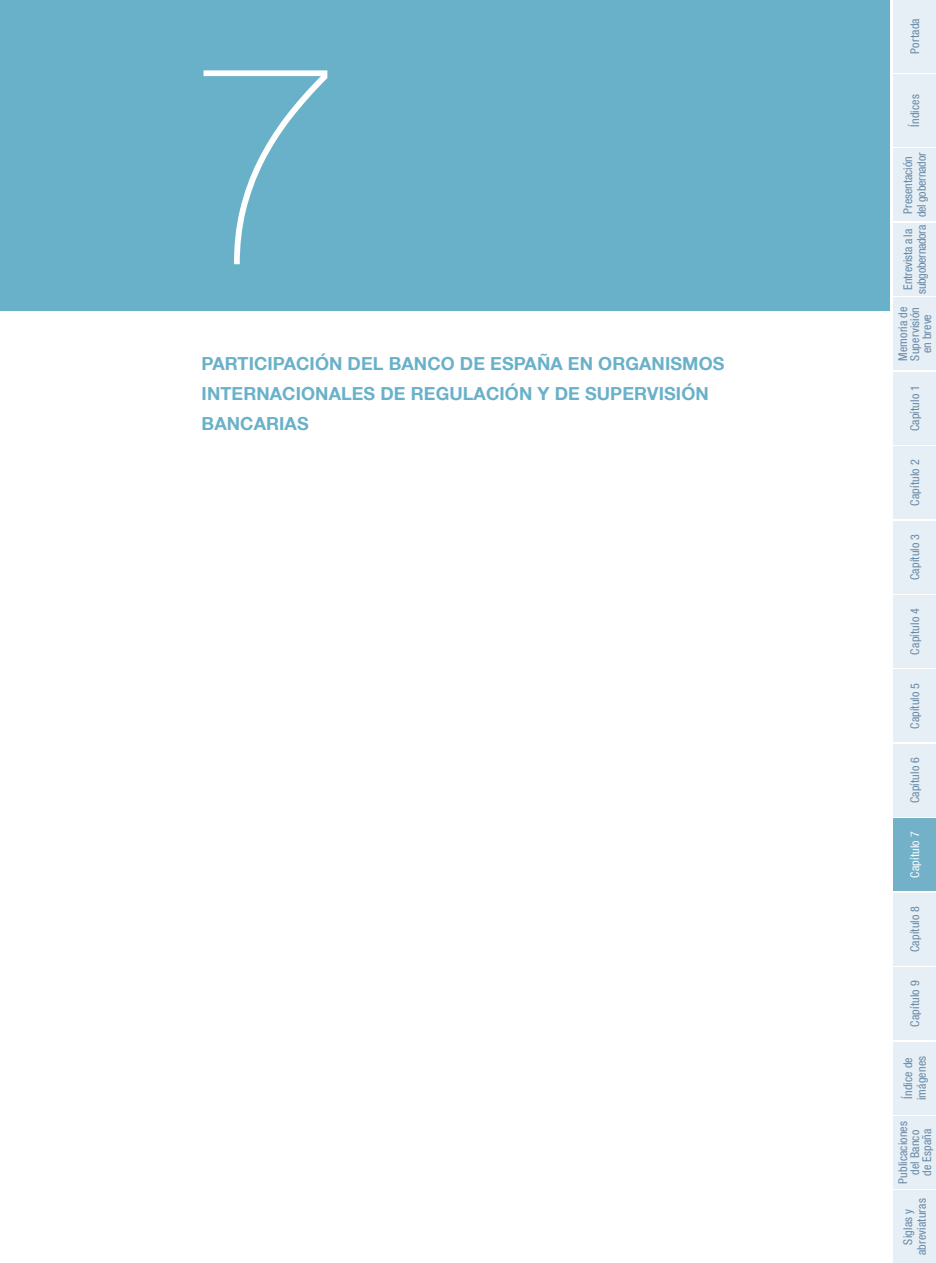
<style>
.page{position:relative;width:936px;height:1263px;background:#fff}
.page>*{position:absolute;margin:0;border:0;box-sizing:border-box;transform-origin:0 0}
.Numero_capítulo_port{font:200 285.15px "Bd E Neue Helvetica";color:#fff}
.Título_capitulo_port{font:700 18px/30px "Bd E Neue Helvetica";letter-spacing:.005em;color:#69b1c9}
.t1{font:condensed 12px/12px "Bd E Neue Helvetica";letter-spacing:.01em;color:#6687a5;text-align:center}
.t2{font:condensed 12px/13.5px "Bd E Neue Helvetica";letter-spacing:-.015em;color:#6687a5;text-align:center}
.t3{font:condensed 12px "Bd E Neue Helvetica";letter-spacing:.015em;color:#fff}
</style>
<div class="page">
<div style="left:893px;top:0;width:42px;height:72px;background:#e6eff5"></div>
<div style="left:893px;top:74px;width:42px;height:73px;background:#e6eff5"></div>
<div style="left:893px;top:149px;width:42px;height:72px;background:#e6eff5"></div>
<div style="left:893px;top:223px;width:42px;height:73px;background:#e6eff5"></div>
<div style="left:893px;top:298px;width:42px;height:72px;background:#e6eff5"></div>
<div style="left:893px;top:372px;width:42px;height:72px;background:#e6eff5"></div>
<div style="left:893px;top:446px;width:42px;height:73px;background:#e6eff5"></div>
<div style="left:893px;top:521px;width:42px;height:72px;background:#e6eff5"></div>
<div style="left:893px;top:595px;width:42px;height:73px;background:#e6eff5"></div>
<div style="left:893px;top:670px;width:42px;height:72px;background:#e6eff5"></div>
<div style="left:893px;top:744px;width:42px;height:72px;background:#e6eff5"></div>
<div style="left:893px;top:819px;width:42px;height:72px;background:#72b1c8"></div>
<div style="left:893px;top:893px;width:42px;height:72px;background:#e6eff5"></div>
<div style="left:893px;top:967px;width:42px;height:73px;background:#e6eff5"></div>
<div style="left:893px;top:1042px;width:42px;height:72px;background:#e6eff5"></div>
<div style="left:893px;top:1116px;width:42px;height:72px;background:#e6eff5"></div>
<div style="left:893px;top:1191px;width:42px;height:72px;background:#e6eff5"></div>
<div style="left:0;top:0;width:890px;height:310px;background:#69b1c9"></div>
<p class="Numero_capítulo_port" style="left:186px;top:-3px;width:160px">7</p>
<h2 class="Título_capitulo_port" style="left:202px;top:348px;width:524px">PARTICIPACIÓN DEL BANCO DE ESPAÑA EN ORGANISMOS<br>INTERNACIONALES DE REGULACIÓN Y DE SUPERVISIÓN<br>BANCARIAS</h2>
<p class="t1" style="left:908px;top:54px;width:37px;rotate:-90deg">Portada</p>
<p class="t1" style="left:908px;top:127px;width:34px;rotate:-90deg">Índices</p>
<p class="t1" style="left:901px;top:217px;width:67px;line-height:13.5px;rotate:-90deg">Presentación del gobernador</p>
<p class="t2" style="left:901px;top:294px;width:70px;rotate:-90deg">Entrevista a la subgobernadora</p>
<p class="t1" style="left:896px;top:361px;width:56px;rotate:-90deg">Memoria de<br>Supervisión en breve</p>
<p class="t1" style="left:908px;top:431px;width:48px;rotate:-90deg">Capítulo 1</p>
<p class="t1" style="left:908px;top:506px;width:48px;rotate:-90deg">Capítulo 2</p>
<p class="t1" style="left:908px;top:580px;width:48px;rotate:-90deg">Capítulo 3</p>
<p class="t1" style="left:908px;top:655px;width:48px;rotate:-90deg">Capítulo 4</p>
<p class="t1" style="left:908px;top:729px;width:48px;rotate:-90deg">Capítulo 5</p>
<p class="t1" style="left:908px;top:803px;width:48px;rotate:-90deg">Capítulo 6</p>
<p class="t3" style="left:907px;top:878px;width:48px;rotate:-90deg">Capítulo 7</p>
<p class="t1" style="left:908px;top:952px;width:48px;rotate:-90deg">Capítulo 8</p>
<p class="t1" style="left:908px;top:1027px;width:48px;rotate:-90deg">Capítulo 9</p>
<p class="t1" style="left:901px;top:1100px;width:46px;line-height:13.5px;text-align:left;rotate:-90deg">Índice de imágenes</p>
<p class="t1" style="left:896px;top:1183px;width:64px;rotate:-90deg">Publicaciones del Banco<br>de España</p>
<p class="t1" style="left:901px;top:1255px;width:58px;line-height:13.5px;rotate:-90deg">Siglas y abreviaturas</p>
</div>
